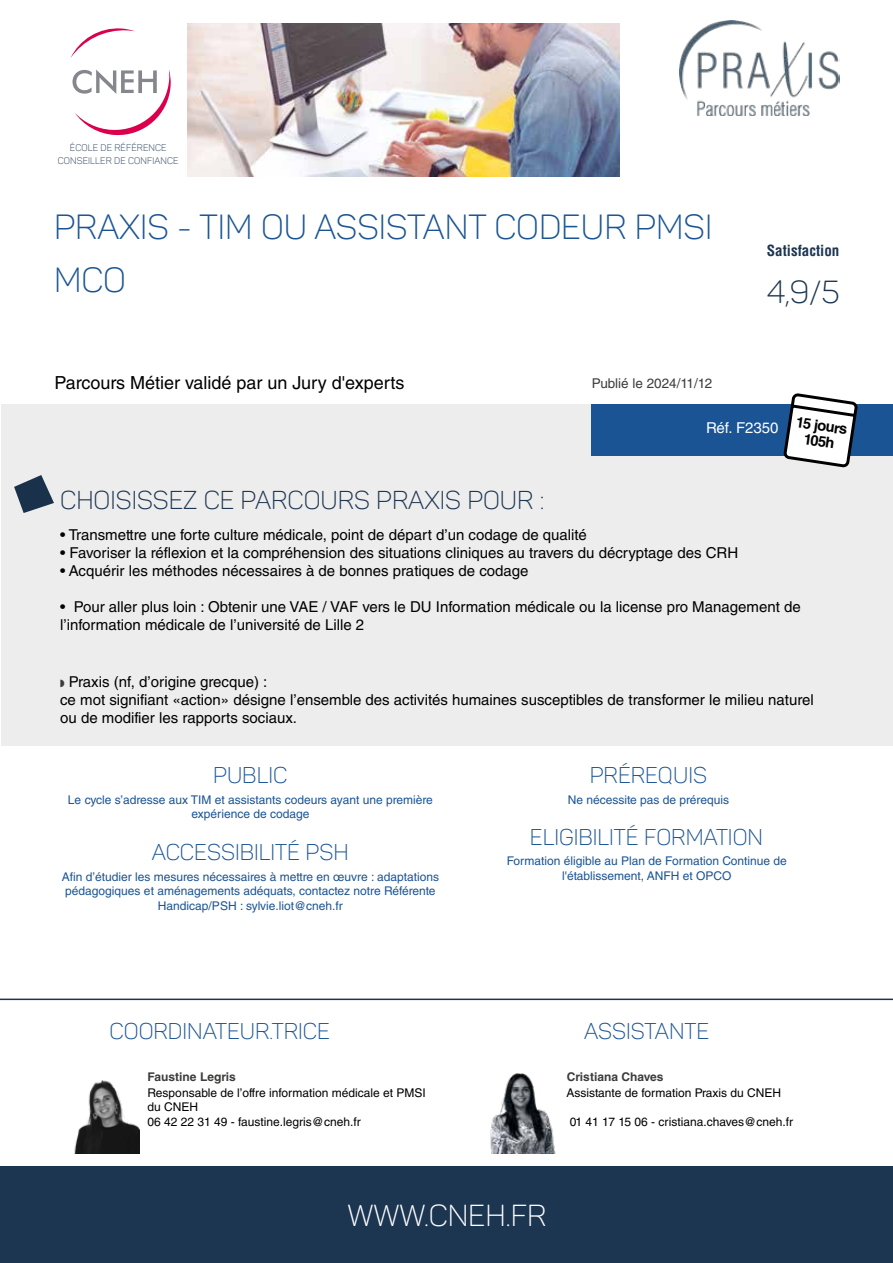
<style>
.page{position:relative;width:893px;height:1263px;background:#fff}
.page>*{position:absolute;margin:0;border:0;box-sizing:border-box;transform-origin:0 0}
.t1{font:34.5px/52.5px "Panton Light Caps";color:#1a5494}
.t2{font:31.5px "Panton Light Caps";color:#1c3551}
.t3{font:30px "Panton Light Caps";color:#fff}
.t4{font:25.5px "Panton Light Caps";color:#1c3551}
.t5{font:22.5px "Panton Light Caps";color:#1a5494}
.t6{font:18px "Helvetica LT Std";color:#000}
.t7{font:15px/18px "Helvetica LT Std";color:#000}
.t8{font:700 condensed 15px "Helvetica LT Std";color:#1c3551}
.t9{font:15px "Helvetica LT Std";color:#fff}
.t10{font:700 14.7px/15.9px "Helvetica LT Std";color:#000;text-align:center}
.t11{font:13.5px "Helvetica LT Std";color:#3c3c3b}
.t12{font:12px/14.4px "Helvetica LT Std";color:#1a5494;text-align:center}
.t13{font:12px/14.4px "Helvetica LT Std";color:#000}
.t14{font:700 12px "Helvetica LT Std";color:#3c3c3b}
.t15{font:9.45px/13.2px "Panton Light Caps";letter-spacing:.01em;color:#1c3551;text-align:center}
.s1{color:#3c3c3b}
</style>
<div class="page">
<svg style="left:71px;top:28px;width:64px;height:30px"></svg>
<svg style="left:72px;top:69px;width:99px;height:67px"></svg>
<div style="left:1px;top:405px;width:891px;height:250px;background:#ededed"></div>
<div style="left:1px;top:655px;width:891px;height:90px;background:#ededed"></div>
<div style="left:591px;top:405px;width:302px;height:51px;background:#1a5494"></div>
<svg style="left:14px;top:475px;width:40px;height:38px"></svg>
<hr style="left:0;top:998px;width:893px;height:2px;background:#1c3551">
<img style="left:74px;top:1080px;width:65px;height:73px">
<div style="left:0;top:1166px;width:893px;height:97px;background:#1c3551"></div>
<svg style="left:783px;top:393px;width:75px;height:75px"></svg>
<img style="left:490px;top:1073px;width:66px;height:80px">
<img style="left:188px;top:23px;width:431px;height:153px">
<img style="left:679px;top:21px;width:160px;height:95px">
<p class="t15" style="left:58px;top:141px;width:122px">ÉCOLE DE RÉFÉRENCE<br>CONSEILLER DE CONFIANCE</p>
<h1 class="t1" style="left:54px;top:201px;width:660px">PRAXIS - TIM OU ASSISTANT CODEUR PMSI<br>MCO</h1>
<p class="t6" style="left:54px;top:372px;width:352px">Parcours Métier validé par un Jury d'experts</p>
<p class="t11" style="left:592px;top:376px;width:122px">Publié le 2024/11/12</p>
<p class="t8" style="left:767px;top:241px;width:74px">Satisfaction</p>
<h2 class="t2" style="left:767px;top:273px;width:74px">4,9/5</h2>
<p class="t9" style="left:706px;top:419px;width:74px">Réf. F2350</p>
<p class="t10" style="left:797px;top:414px;width:53px;rotate:8deg">15 jours<br>105h</p>
<h3 class="t4" style="left:60px;top:484px;width:486px">CHOISISSEZ CE PARCOURS PRAXIS POUR :</h3>
<p class="t7" style="left:60px;top:525px;width:528px">• Transmettre une forte culture médicale, point de départ d’un codage de qualité</p>
<p class="t7" style="left:60px;top:543px;width:680px">• Favoriser la réflexion et la compréhension des situations cliniques au travers du décryptage des CRH</p>
<p class="t7" style="left:60px;top:561px;width:470px">• Acquérir les méthodes nécessaires à de bonnes pratiques de codage</p>
<p class="t7" style="left:60px;top:597px;width:742px">• Pour aller plus loin : Obtenir une VAE / VAF vers le DU Information médicale ou la license pro Management de l’information médicale de l’université de Lille 2</p>
<p class="t7" style="left:60px;top:673px;width:755px"><span class="s1">◗</span> Praxis (nf, d’origine grecque) :<br>ce mot signifiant «action» désigne l’ensemble des activités humaines susceptibles de transformer le milieu naturel ou de modifier les rapports sociaux.</p>
<h3 class="t5" style="left:213px;top:762px;width:76px">PUBLIC</h3>
<p class="t12" style="left:68px;top:792px;width:366px">Le cycle s’adresse aux TIM et assistants codeurs ayant une première expérience de codage</p>
<h3 class="t5" style="left:152px;top:839px;width:198px">ACCESSIBILITÉ PSH</h3>
<h3 class="t5" style="left:590px;top:762px;width:119px">PRÉREQUIS</h3>
<p class="t12" style="left:568px;top:792px;width:163px">Ne nécessite pas de prérequis</p>
<h3 class="t5" style="left:530px;top:823px;width:235px">ELIGIBILITÉ FORMATION</h3>
<p class="t12" style="left:507px;top:854px;width:282px">Formation éligible au Plan de Formation Continue de</p>
<p class="t12" style="left:62px;top:869px;width:379px">Afin d’étudier les mesures nécessaires à mettre en œuvre : adaptations</p>
<p class="t12" style="left:562px;top:868px;width:171px">l'établissement, ANFH et OPCO</p>
<p class="t12" style="left:65px;top:884px;width:372px">pédagogiques et aménagements adéquats, contactez notre Référente<br>Handicap/PSH : sylvie.liot@cneh.fr</p>
<h3 class="t5" style="left:110px;top:1018px;width:222px">COORDINATEUR.TRICE</h3>
<h3 class="t5" style="left:584px;top:1018px;width:127px">ASSISTANTE</h3>
<p class="t14" style="left:148px;top:1070px;width:90px">Faustine Legris</p>
<p class="t14" style="left:567px;top:1070px;width:98px">Cristiana Chaves</p>
<p class="t13" style="left:148px;top:1085px;width:280px">Responsable de l’offre information médicale et PMSI du CNEH</p>
<p class="t13" style="left:566px;top:1085px;width:216px">Assistante de formation Praxis du CNEH</p>
<p class="t13" style="left:148px;top:1114px;width:215px">06 42 22 31 49 - faustine.legris@cneh.fr</p>
<p class="t13" style="left:570px;top:1114px;width:225px">01 41 17 15 06 - cristiana.chaves@cneh.fr</p>
<h3 class="t3" style="left:347px;top:1197px;width:201px">WWW.CNEH.FR</h3>
</div>
